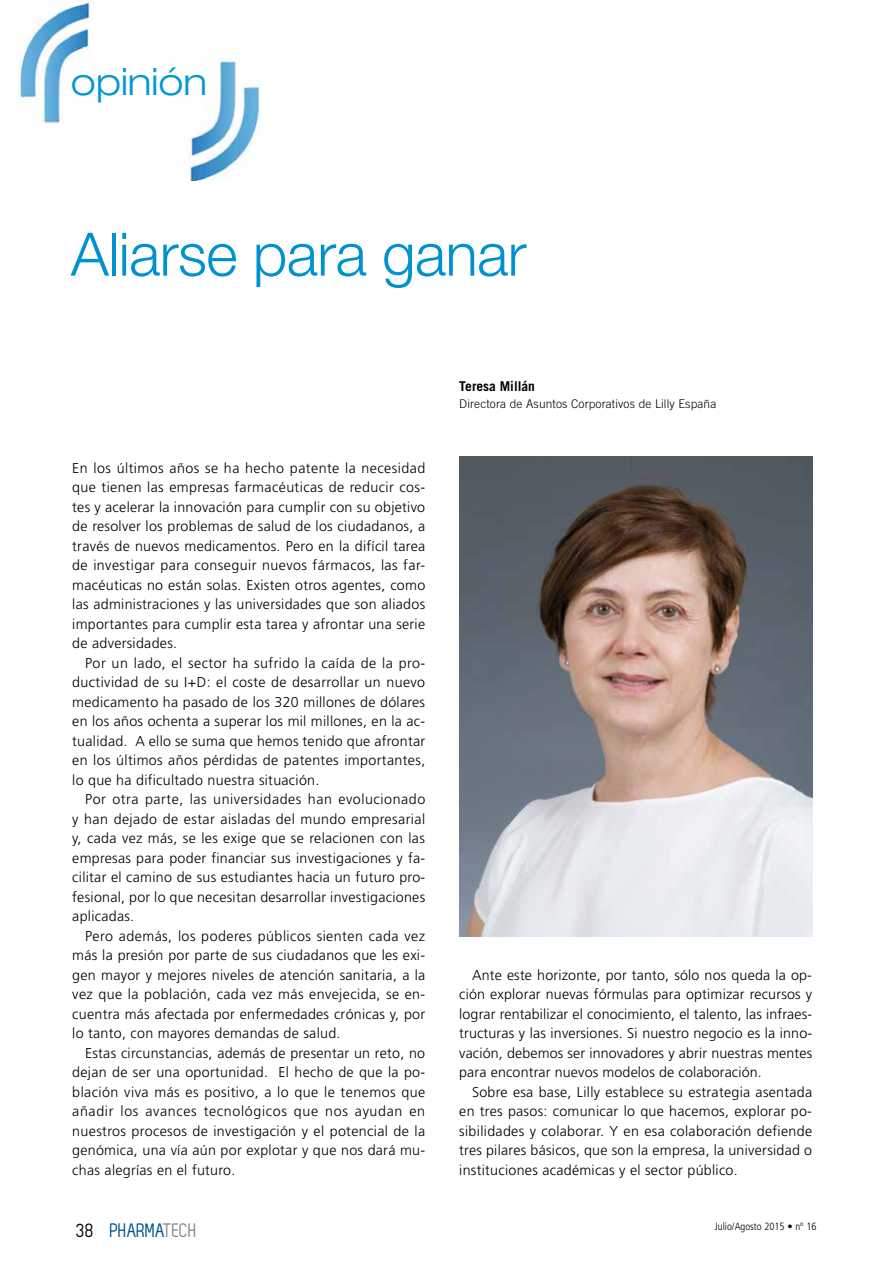
<style>
.page{position:relative;width:893px;height:1263px;background:#fff}
.page>*{position:absolute;margin:0;border:0;box-sizing:border-box;transform-origin:0 0}
.t1{font:300 60px "Helvetica Neue LT Std";letter-spacing:-.01em;color:#0092d0}
.t2{font:300 expanded 37.5px "Helvetica Neue LT Std";color:#0098d4}
.t3{font:19.5px "Zag";color:#00528c}
.t4{font:300 14.25px/19.5px "Frutiger";letter-spacing:.02em;color:#000;text-align:justify}
.t5{font:700 13.5px "Trade Gothic";color:#000}
.t6{font:300 12px "Trade Gothic";letter-spacing:.01em;color:#000}
.t7{font:300 condensed 10.5px "Frutiger";color:#000}
.s1{color:#000}
.s2{color:#87888a}
</style>
<div class="page">
<img style="left:17px;top:0;width:77px;height:124px">
<img style="left:189px;top:58px;width:73px;height:122px">
<img style="left:459px;top:456px;width:353px;height:480px">
<h2 class="t2" style="left:71px;top:59px;width:138px">opinión</h2>
<h1 class="t1" style="left:71px;top:218px;width:457px">Aliarse para ganar</h1>
<p class="t4" style="left:72px;top:458px;width:355px">En los últimos años se ha hecho patente la necesidad que tienen las empresas farmacéuticas de reducir cos&shy;tes y acelerar la innovación para cumplir con su objetivo de resolver los problemas de salud de los ciudadanos, a través de nuevos medicamentos. Pero en la difícil tarea de investigar para conseguir nuevos fármacos, las far&shy;macéuticas no están solas. Existen otros agentes, como las administraciones y las universidades que son aliados importantes para cumplir esta tarea y afrontar una serie de adversidades.</p>
<p class="t4" style="left:72px;top:653px;width:355px;text-indent:13px">Por un lado, el sector ha sufrido la caída de la pro&shy;ductividad de su I+D: el coste de desarrollar un nuevo medicamento ha pasado de los 320 millones de dólares en los años ochenta a superar los mil millones, en la ac&shy;tualidad. A ello se suma que hemos tenido que afrontar en los últimos años pérdidas de patentes importantes, lo que ha dificultado nuestra situación.</p>
<p class="t4" style="left:72px;top:790px;width:354px;text-indent:13px">Por otra parte, las universidades han evolucionado y han dejado de estar aisladas del mundo empresarial y, cada vez más, se les exige que se relacionen con las empresas para poder financiar sus investigaciones y fa&shy;cilitar el camino de sus estudiantes hacia un futuro pro&shy;fesional, por lo que necesitan desarrollar investigaciones aplicadas.</p>
<p class="t4" style="left:72px;top:926px;width:355px;text-indent:13px">Pero además, los poderes públicos sienten cada vez más la presión por parte de sus ciudadanos que les exi&shy;gen mayor y mejores niveles de atención sanitaria, a la vez que la población, cada vez más envejecida, se en&shy;cuentra más afectada por enfermedades crónicas y, por lo tanto, con mayores demandas de salud.</p>
<p class="t4" style="left:72px;top:1043px;width:354px;text-indent:13px">Estas circunstancias, además de presentar un reto, no dejan de ser una oportunidad. El hecho de que la po&shy;blación viva más es positivo, a lo que le tenemos que añadir los avances tecnológicos que nos ayudan en nuestros procesos de investigación y el potencial de la genómica, una vía aún por explotar y que nos dará mu&shy;chas alegrías en el futuro.</p>
<h3 class="t3" style="left:77px;top:1219px;width:122px"><span class="s1">38</span> PHARMA<span class="s2">TECH</span></h3>
<p class="t5" style="left:459px;top:378px;width:77px">Teresa Millán</p>
<p class="t6" style="left:459px;top:396px;width:259px">Directora de Asuntos Corporativos de Lilly España</p>
<p class="t4" style="left:459px;top:965px;width:354px;text-indent:13px">Ante este horizonte, por tanto, sólo nos queda la op&shy;ción explorar nuevas fórmulas para optimizar recursos y lograr rentabilizar el conocimiento, el talento, las infraes&shy;tructuras y las inversiones. Si nuestro negocio es la inno&shy;vación, debemos ser innovadores y abrir nuestras mentes para encontrar nuevos modelos de colaboración.</p>
<p class="t4" style="left:459px;top:1082px;width:354px;text-indent:13px">Sobre esa base, Lilly establece su estrategia asentada en tres pasos: comunicar lo que hacemos, explorar po&shy;sibilidades y colaborar. Y en esa colaboración defiende tres pilares básicos, que son la empresa, la universidad o instituciones académicas y el sector público.</p>
<p class="t7" style="left:715px;top:1220px;width:103px">Julio/Agosto 2015 • nº 16</p>
</div>
